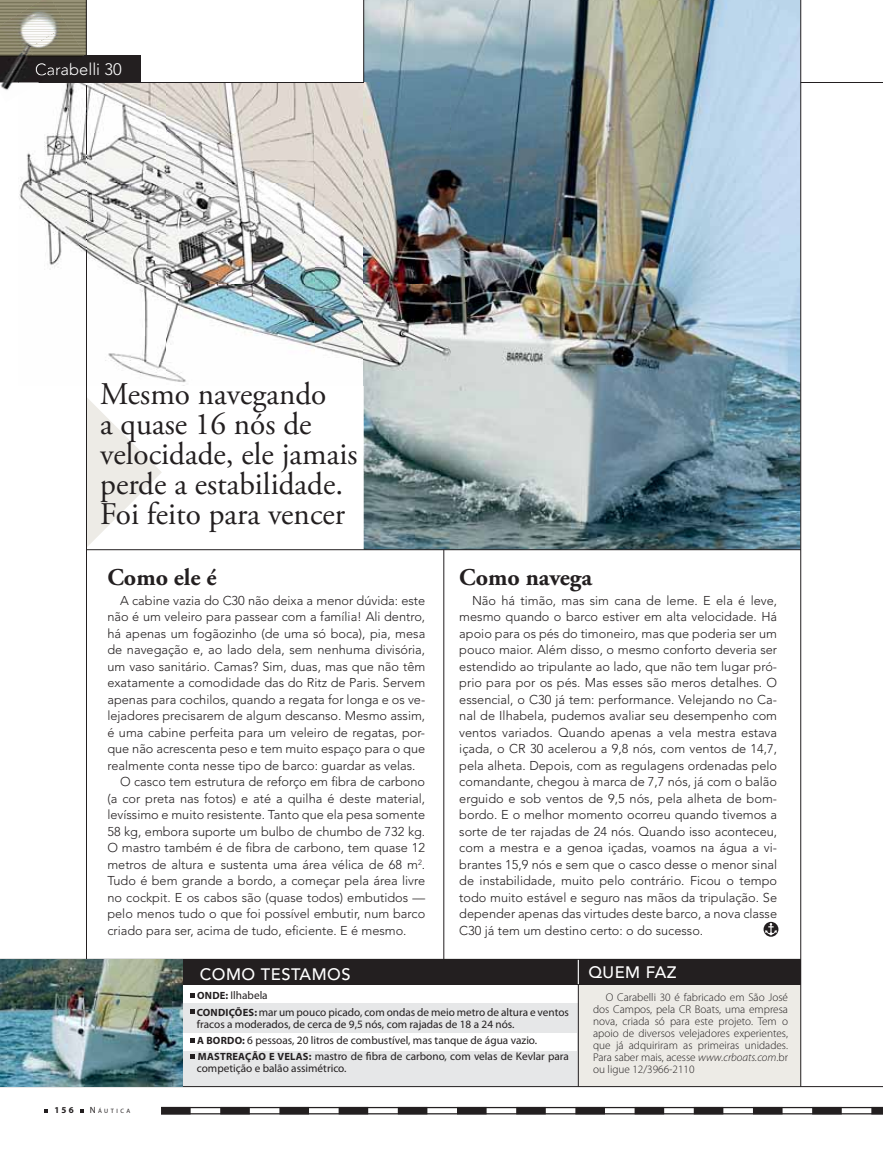
<style>
.page{position:relative;width:883px;height:1160px;background:#fff}
.page>*{position:absolute;margin:0;border:0;box-sizing:border-box;transform-origin:0 0}
.t1{font:31.5px/30px "Adobe Garamond Pro";color:#231f20}
.t2{font:700 24px "Adobe Garamond Pro";color:#231f20}
.t3{font:500 16.5px "Avenir LT Std";letter-spacing:.03em;color:#fff}
.t4{font:300 16.5px "Avenir LT Std";color:#fff}
.t5{font:300 12.75px/16.5px "Avenir LT Std";color:#231f20;text-align:justify}
.t6{font:11.25px/16.2px "Myriad Pro";color:#231f20}
.t7{font:300 11.25px/12px "Myriad Pro";color:#231f20;text-align:justify}
.t8{font:700 9px "Myriad Pro";color:#231f20}
.t9{font:6.3px "Myriad Pro";letter-spacing:.39em;color:#231f20}
.s1{font-size:9px}
.s2{font-weight:700;font-size:10.5px}
.s3{font-style:italic}
</style>
<div class="page">
<svg style="left:161px;top:1106px;width:722px;height:8px"></svg>
<svg style="left:87px;top:398px;width:75px;height:149px"></svg>
<hr style="left:0;top:82px;width:883px;height:1px;background:#231f20">
<hr style="left:86px;top:82px;width:1px;height:877px;background:#231f20">
<div style="left:567px;top:964px;width:233px;height:122px;background:#edebe6"></div>
<div style="left:167px;top:964px;width:411px;height:121px;background:#e6e7e8"></div>
<div style="left:167px;top:1032px;width:410px;height:18px;background:#fff"></div>
<div style="left:167px;top:984px;width:411px;height:18px;background:#fff"></div>
<div style="left:0;top:958px;width:801px;height:26px;background:#231f20"></div>
<svg style="left:190px;top:993px;width:5px;height:4px"></svg>
<svg style="left:190px;top:1009px;width:5px;height:4px"></svg>
<svg style="left:190px;top:1038px;width:5px;height:4px"></svg>
<svg style="left:190px;top:1054px;width:5px;height:4px"></svg>
<hr style="left:578px;top:960px;width:1px;height:126px;background:#231f20">
<hr style="left:0;top:1085px;width:883px;height:1px;background:#231f20">
<svg style="left:578px;top:959px;width:1px;height:24px"></svg>
<svg style="left:763px;top:921px;width:15px;height:15px"></svg>
<hr style="left:86px;top:0;width:1px;height:57px;background:#231f20">
<div style="left:0;top:56px;width:140px;height:26px;background:#231f20"></div>
<hr style="left:443px;top:546px;width:1px;height:413px;background:#231f20">
<img style="left:364px;top:0;width:436px;height:549px">
<img style="left:0;top:959px;width:183px;height:126px">
<img style="left:19px;top:82px;width:431px;height:303px">
<img style="left:86px;top:83px;width:1px;height:302px">
<hr style="left:800px;top:0;width:1px;height:1085px;background:#231f20">
<hr style="left:86px;top:549px;width:715px;height:1px;background:#231f20">
<hr style="left:0;top:82px;width:364px;height:1px;background:#231f20">
<hr style="left:363px;top:0;width:1px;height:82px;background:#231f20">
<svg style="left:0;top:0;width:86px;height:56px;background:#9c9881"></svg>
<img style="left:31px;top:5px;width:25px;height:2px">
<img style="left:25px;top:9px;width:33px;height:1px">
<img style="left:20px;top:12px;width:40px;height:1px">
<img style="left:15px;top:15px;width:47px;height:1px">
<img style="left:9px;top:18px;width:55px;height:2px">
<img style="left:4px;top:22px;width:62px;height:1px">
<img style="left:0;top:25px;width:68px;height:1px">
<img style="left:0;top:28px;width:70px;height:1px">
<img style="left:0;top:31px;width:72px;height:2px">
<img style="left:0;top:35px;width:74px;height:1px">
<img style="left:0;top:38px;width:75px;height:1px">
<img style="left:0;top:41px;width:77px;height:2px">
<img style="left:0;top:44px;width:79px;height:2px">
<img style="left:0;top:48px;width:81px;height:1px">
<img style="left:0;top:51px;width:30px;height:1px">
<img style="left:30px;top:51px;width:53px;height:1px">
<img style="left:0;top:54px;width:31px;height:3px">
<img style="left:31px;top:54px;width:54px;height:3px">
<img style="left:0;top:83px;width:12px;height:7px">
<img style="left:3px;top:57px;width:24px;height:25px">
<img style="left:36px;top:63px;width:35px;height:12px">
<img style="left:19px;top:83px;width:20px;height:12px">
<img style="left:0;top:82px;width:19px;height:1px">
<svg style="left:19px;top:82px;width:20px;height:1px"></svg>
<p class="t4" style="left:35px;top:61px;width:88px">Carabelli 30</p>
<p class="t1" style="left:100px;top:380px;width:259px">Mesmo navegando<br>a quase 16 nós de velocidade, ele jamais perde a estabilidade.<br>Foi feito para vencer</p>
<p class="t2" style="left:107px;top:562px;width:111px">Como ele é</p>
<p class="t5" style="left:120px;top:592px;width:306px">A cabine vazia do C30 não deixa a menor dúvida: este</p>
<p class="t5" style="left:107px;top:609px;width:319px">não é um veleiro para passear com a família! Ali dentro,</p>
<p class="t5" style="left:107px;top:625px;width:319px">há apenas um fogãozinho (de uma só boca), pia, mesa</p>
<p class="t5" style="left:107px;top:642px;width:319px">de navegação e, ao lado dela, sem nenhuma divisória,</p>
<p class="t5" style="left:107px;top:658px;width:319px">um vaso sanitário. Camas? Sim, duas, mas que não têm</p>
<p class="t5" style="left:107px;top:675px;width:319px">exatamente a comodidade das do Ritz de Paris. Servem</p>
<p class="t5" style="left:107px;top:691px;width:319px">apenas para cochilos, quando a regata for longa e os ve-</p>
<p class="t5" style="left:107px;top:708px;width:319px">lejadores precisarem de algum descanso. Mesmo assim,</p>
<p class="t5" style="left:107px;top:724px;width:319px">é uma cabine perfeita para um veleiro de regatas, por-</p>
<p class="t5" style="left:107px;top:741px;width:319px">que não acrescenta peso e tem muito espaço para o que</p>
<p class="t5" style="left:107px;top:757px;width:310px">realmente conta nesse tipo de barco: guardar as velas.</p>
<p class="t5" style="left:120px;top:774px;width:306px">O casco tem estrutura de reforço em fibra de carbono</p>
<p class="t5" style="left:107px;top:790px;width:319px">(a cor preta nas fotos) e até a quilha é deste material,</p>
<p class="t5" style="left:107px;top:807px;width:319px">levíssimo e muito resistente. Tanto que ela pesa somente</p>
<p class="t5" style="left:107px;top:823px;width:319px">58 kg, embora suporte um bulbo de chumbo de 732 kg.</p>
<p class="t5" style="left:107px;top:840px;width:319px">O mastro também é de fibra de carbono, tem quase 12</p>
<p class="t5" style="left:107px;top:856px;width:319px">metros de altura e sustenta uma área vélica de 68 m<sup>2</sup>.</p>
<p class="t5" style="left:107px;top:873px;width:319px">Tudo é bem grande a bordo, a começar pela área livre</p>
<p class="t5" style="left:107px;top:889px;width:319px">no cockpit. E os cabos são (quase todos) embutidos —</p>
<p class="t5" style="left:107px;top:906px;width:319px">pelo menos tudo o que foi possível embutir, num barco</p>
<p class="t5" style="left:107px;top:922px;width:301px">criado para ser, acima de tudo, eficiente. E é mesmo.</p>
<p class="t2" style="left:459px;top:562px;width:134px">Como navega</p>
<p class="t5" style="left:459px;top:592px;width:319px;text-indent:13px">Não há timão, mas sim cana de leme. E ela é leve, mesmo quando o barco estiver em alta velocidade. Há apoio para os pés do timoneiro, mas que poderia ser um pouco maior. Além disso, o mesmo conforto deveria ser estendido ao tripulante ao lado, que não tem lugar pró&shy;prio para por os pés. Mas esses são meros detalhes. O essencial, o C30 já tem: performance. Velejando no Ca&shy;nal de Ilhabela, pudemos avaliar seu desempenho com ventos variados. Quando apenas a vela mestra estava içada, o CR 30 acelerou a 9,8 nós, com ventos de 14,7, pela alheta. Depois, com as regulagens ordenadas pelo comandante, chegou à marca de 7,7 nós, já com o balão erguido e sob ventos de 9,5 nós, pela alheta de bom&shy;bordo. E o melhor momento ocorreu quando tivemos a sorte de ter rajadas de 24 nós. Quando isso aconteceu, com a mestra e a genoa içadas, voamos na água a vi&shy;brantes 15,9 nós e sem que o casco desse o menor sinal de instabilidade, muito pelo contrário. Ficou o tempo todo muito estável e seguro nas mãos da tripulação. Se depender apenas das virtudes deste barco, a nova classe C30 já tem um destino certo: o do sucesso.</p>
<p class="t8" style="left:54px;top:1104px;width:21px">156</p>
<p class="t9" style="left:90px;top:1106px;width:42px"><span class="s1">N</span>ÁUTICA</p>
<p class="t3" style="left:200px;top:965px;width:152px">COMO TESTAMOS</p>
<p class="t3" style="left:588px;top:963px;width:90px">QUEM FAZ</p>
<p class="t6" style="left:197px;top:988px;width:374px"><span class="s2">ONDE:</span> Ilhabela<br><span class="s2">CONDIÇÕES:</span> mar um pouco picado, com ondas de meio metro de altura e ventos</p>
<p class="t6" style="left:197px;top:1016px;width:374px">fracos a moderados, de cerca de 9,5 nós, com rajadas de 18 a 24 nós.<br><span class="s2">A BORDO:</span> 6 pessoas, 20 litros de combustível, mas tanque de água vazio.<br><span class="s2">MASTREAÇÃO E VELAS:</span> mastro de fibra de carbono, com velas de Kevlar para</p>
<p class="t6" style="left:197px;top:1061px;width:151px">competição e balão assimétrico.</p>
<p class="t7" style="left:593px;top:992px;width:196px;text-indent:13px">O Carabelli 30 é fabricado em São José dos Campos, pela CR Boats, uma empresa nova, criada só para este projeto. Tem o apoio de diversos velejadores experientes, que já adquiriram as primeiras unidades.<br>Para saber mais, acesse <span class="s3">www.crboats.com</span>.br ou ligue 12/3966-2110</p>
</div>
